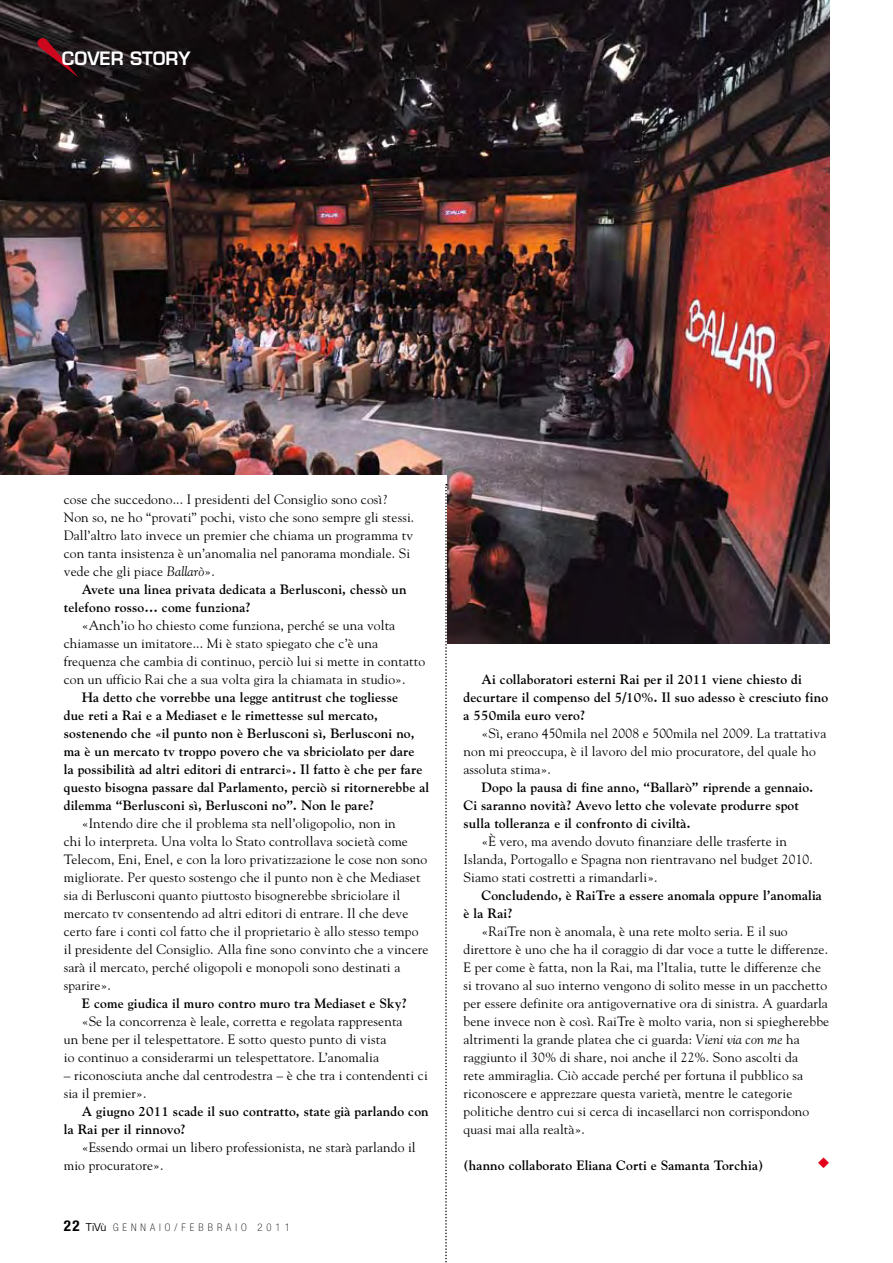
<style>
.page{position:relative;width:893px;height:1263px;background:#fff}
.page>*{position:absolute;margin:0;border:0;box-sizing:border-box;transform-origin:0 0}
.t1{font:600 18px "Eurostile LT Std";color:#fff}
.t2{font:13.5px/18px "Goudy Std";letter-spacing:.01em;color:#000}
.t3{font:700 13.5px/18px "Goudy Std";letter-spacing:.01em;color:#000}
.t4{font:100 condensed 10.5px "Helvetica Neue LT Std";letter-spacing:.385em;color:#000}
.s1{font-style:italic}
.s2{font-weight:700;font-size:15px}
.s3{font-family:"Eurostile LT Std";font-weight:400;font-stretch:normal}
</style>
<div class="page">
<img style="left:0;top:0;width:829px;height:643px">
<div style="left:0;top:475px;width:446px;height:294px;background:#fff"></div>
<svg style="left:445px;top:484px;width:2px;height:779px"></svg>
<svg style="left:35px;top:37px;width:44px;height:41px;background:#391218"></svg>
<h1 class="t1" style="left:62px;top:47px;width:130px">COVER STORY</h1>
<p class="t2" style="left:64px;top:490px;width:352px">cose che succedono... I presidenti del Consiglio sono così?<br>Non so, ne ho “provati” pochi, visto che sono sempre gli stessi.<br>Dall’altro lato invece un premier che chiama un programma tv con tanta insistenza è un’anomalia nel panorama mondiale. Si vede che gli piace <span class="s1">Ballarò</span>».</p>
<p class="t3" style="left:64px;top:580px;width:344px;text-indent:18px">Avete una linea privata dedicata a Berlusconi, chessò un telefono rosso… come funziona?</p>
<p class="t2" style="left:64px;top:616px;width:363px;text-indent:18px">«Anch’io ho chiesto come funziona, perché se una volta chiamasse un imitatore... Mi è stato spiegato che c’è una frequenza che cambia di continuo, perciò lui si mette in contatto con un ufficio Rai che a sua volta gira la chiamata in studio».</p>
<p class="t3" style="left:64px;top:688px;width:367px;text-indent:18px">Ha detto che vorrebbe una legge antitrust che togliesse<br>due reti a Rai e a Mediaset e le rimettesse sul mercato, sostenendo che «il punto non è Berlusconi sì, Berlusconi no, ma è un mercato tv troppo povero che va sbriciolato per dare<br>la possibilità ad altri editori di entrarci». Il fatto è che per fare questo bisogna passare dal Parlamento, perciò si ritornerebbe al dilemma “Berlusconi sì, Berlusconi no”. Non le pare?</p>
<p class="t2" style="left:64px;top:814px;width:366px;text-indent:18px">«Intendo dire che il problema sta nell’oligopolio, non in<br>chi lo interpreta. Una volta lo Stato controllava società come Telecom, Eni, Enel, e con la loro privatizzazione le cose non sono migliorate. Per questo sostengo che il punto non è che Mediaset sia di Berlusconi quanto piuttosto bisognerebbe sbriciolare il mercato tv consentendo ad altri editori di entrare. Il che deve certo fare i conti col fatto che il proprietario è allo stesso tempo il presidente del Consiglio. Alla fine sono convinto che a vincere sarà il mercato, perché oligopoli e monopoli sono destinati a sparire».</p>
<p class="t3" style="left:82px;top:994px;width:327px">E come giudica il muro contro muro tra Mediaset e Sky?</p>
<p class="t2" style="left:64px;top:1012px;width:340px;text-indent:18px">«Se la concorrenza è leale, corretta e regolata rappresenta un bene per il telespettatore. E sotto questo punto di vista<br>io continuo a considerarmi un telespettatore. L’anomalia</p>
<p class="t2" style="left:64px;top:1066px;width:365px">– riconosciuta anche dal centrodestra – è che tra i contendenti ci sia il premier».</p>
<p class="t3" style="left:64px;top:1102px;width:366px;text-indent:18px">A giugno 2011 scade il suo contratto, state già parlando con la Rai per il rinnovo?</p>
<p class="t2" style="left:64px;top:1138px;width:353px;text-indent:18px">«Essendo ormai un libero professionista, ne starà parlando il mio procuratore».</p>
<p class="t4" style="left:64px;top:1221px;width:227px"><span class="s2">22</span> <span class="s3">TiVù</span> GENNAIO/FEBBRAIO 2011</p>
<p class="t3" style="left:463px;top:670px;width:366px;text-indent:18px">Ai collaboratori esterni Rai per il 2011 viene chiesto di decurtare il compenso del 5/10%. Il suo adesso è cresciuto fino a 550mila euro vero?</p>
<p class="t2" style="left:463px;top:724px;width:364px;text-indent:18px">«Sì, erano 450mila nel 2008 e 500mila nel 2009. La trattativa non mi preoccupa, è il lavoro del mio procuratore, del quale ho assoluta stima».</p>
<p class="t3" style="left:463px;top:778px;width:351px;text-indent:18px">Dopo la pausa di fine anno, “Ballarò” riprende a gennaio.<br>Ci saranno novità? Avevo letto che volevate produrre spot sulla tolleranza e il confronto di civiltà.</p>
<p class="t2" style="left:463px;top:832px;width:351px;text-indent:18px">«È vero, ma avendo dovuto finanziare delle trasferte in<br>Islanda, Portogallo e Spagna non rientravano nel budget 2010.<br>Siamo stati costretti a rimandarli».</p>
<p class="t3" style="left:463px;top:886px;width:360px;text-indent:18px">Concludendo, è RaiTre a essere anomala oppure l’anomalia è la Rai?</p>
<p class="t2" style="left:463px;top:922px;width:367px;text-indent:18px">«RaiTre non è anomala, è una rete molto seria. E il suo direttore è uno che ha il coraggio di dar voce a tutte le differenze.<br>E per come è fatta, non la Rai, ma l’Italia, tutte le differenze che si trovano al suo interno vengono di solito messe in un pacchetto per essere definite ora antigovernative ora di sinistra. A guardarla bene invece non è così. RaiTre è molto varia, non si spiegherebbe altrimenti la grande platea che ci guarda: <span class="s1">Vieni via con me</span> ha raggiunto il 30% di share, noi anche il 22%. Sono ascolti da<br>rete ammiraglia. Ciò accade perché per fortuna il pubblico sa riconoscere e apprezzare questa varietà, mentre le categorie politiche dentro cui si cerca di incasellarci non corrispondono quasi mai alla realtà».</p>
<p class="t3" style="left:463px;top:1156px;width:301px">(hanno collaborato Eliana Corti e Samanta Torchia)</p>
</div>
